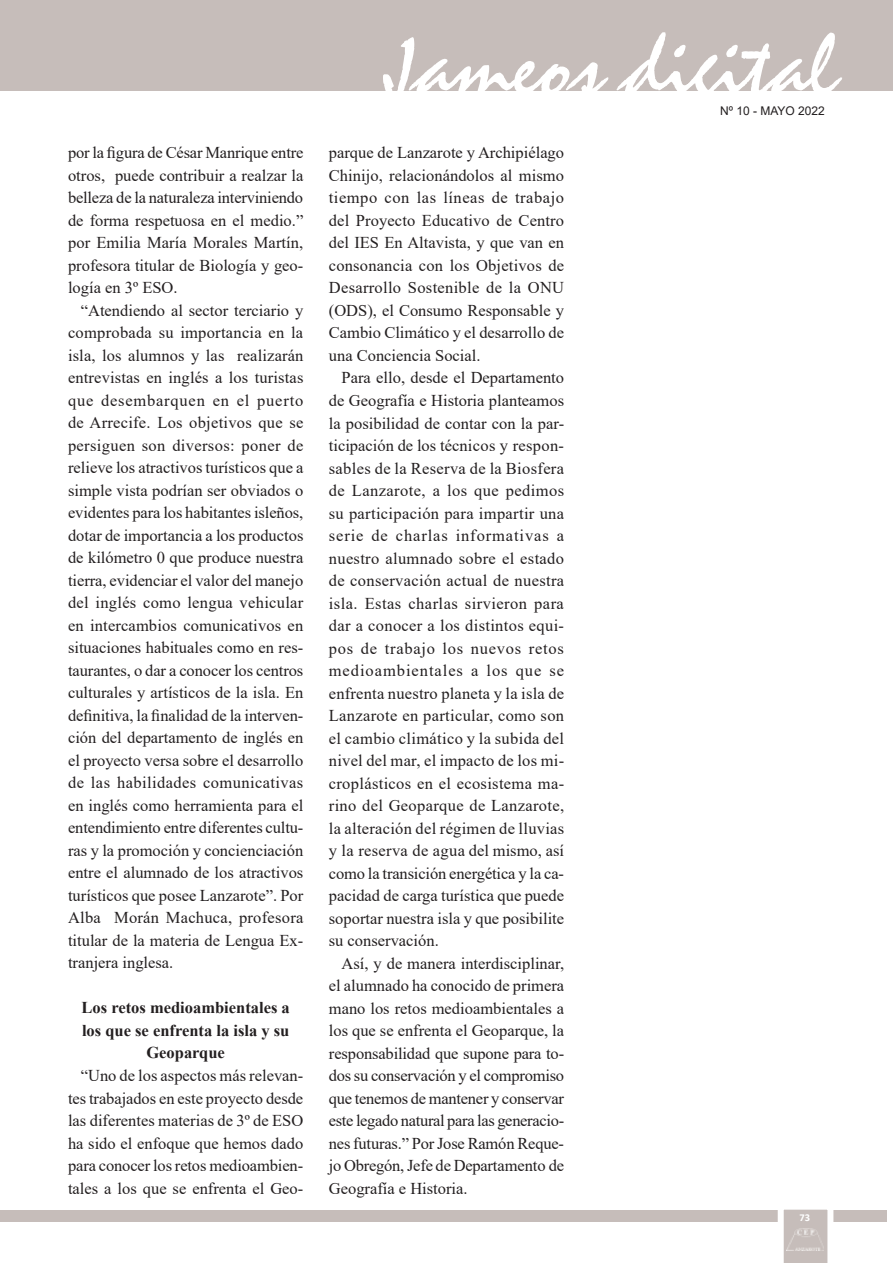
<style>
.page{position:relative;width:893px;height:1263px;background:#fff}
.page>*{position:absolute;margin:0;border:0;box-sizing:border-box;transform-origin:0 0}
.t1{font:90px "Staccato 222 BT";color:#fff}
.t2{font:16.5px/22.5px "Times New Roman";color:#231f20;text-align:justify}
.t3{font:700 16.5px/22.5px "Times New Roman";color:#231f20;text-align:center}
.t4{font:12px "Arial";color:#231f20}
.t5{font:700 10.5px "Calibri";color:#fff}
</style>
<div class="page">
<div style="left:0;top:1209px;width:887px;height:12px;background:#c6bdba"></div>
<div style="left:0;top:0;width:893px;height:90px;background:#c6bdba"></div>
<svg style="left:778px;top:1209px;width:55px;height:54px"></svg>
<img style="left:786px;top:1229px;width:38px;height:21px">
<p class="t2" style="left:68px;top:141px;width:237px">por la figura de César Manrique entre otros, puede contribuir a realzar la belleza de la naturaleza interviniendo de forma respetuosa en el medio.” por Emilia María Morales Martín, profesora titular de Biología y geo&shy;logía en 3º ESO.</p>
<p class="t2" style="left:68px;top:298px;width:237px;text-indent:13px">“Atendiendo al sector terciario y comprobada su importancia en la isla, los alumnos y las realizarán entrevistas en inglés a los turistas que desembarquen en el puerto de Arrecife. Los objetivos que se persiguen son diversos: poner de relieve los atractivos turísticos que a simple vista podrían ser obviados o evidentes para los habitantes isleños, dotar de importancia a los productos de kilómetro 0 que produce nuestra tierra, evidenciar el valor del manejo del inglés como lengua vehicular en intercambios comunicativos en situaciones habituales como en res&shy;taurantes, o dar a conocer los centros culturales y artísticos de la isla. En definitiva, la finalidad de la interven&shy;ción del departamento de inglés en el proyecto versa sobre el desarrollo de las habilidades comunicativas en inglés como herramienta para el entendimiento entre diferentes cultu&shy;ras y la promoción y concienciación entre el alumnado de los atractivos turísticos que posee Lanzarote”. Por Alba Morán Machuca, profesora titular de la materia de Lengua Ex&shy;tranjera inglesa.</p>
<p class="t3" style="left:82px;top:996px;width:210px">Los retos medioambientales a los que se enfrenta la isla y su<br>Geoparque</p>
<p class="t2" style="left:68px;top:1064px;width:237px;text-indent:13px">“Uno de los aspectos más relevan&shy;tes trabajados en este proyecto desde las diferentes materias de 3º de ESO ha sido el enfoque que hemos dado para conocer los retos medioambien&shy;tales a los que se enfrenta el Geo-</p>
<h1 class="t1" style="left:383px;top:16px;width:456px">Jameos digital</h1>
<p class="t4" style="left:720px;top:102px;width:106px">Nº 10 - MAYO 2022</p>
<p class="t2" style="left:329px;top:141px;width:237px">parque de Lanzarote y Archipiélago Chinijo, relacionándolos al mismo tiempo con las líneas de trabajo del Proyecto Educativo de Centro del IES En Altavista, y que van en consonancia con los Objetivos de Desarrollo Sostenible de la ONU (ODS), el Consumo Responsable y Cambio Climático y el desarrollo de una Conciencia Social.</p>
<p class="t2" style="left:329px;top:366px;width:237px;text-indent:13px">Para ello, desde el Departamento de Geografía e Historia planteamos la posibilidad de contar con la par&shy;ticipación de los técnicos y respon&shy;sables de la Reserva de la Biosfera de Lanzarote, a los que pedimos su participación para impartir una serie de charlas informativas a nuestro alumnado sobre el estado de conservación actual de nuestra isla. Estas charlas sirvieron para dar a conocer a los distintos equi&shy;pos de trabajo los nuevos retos medioambientales a los que se enfrenta nuestro planeta y la isla de Lanzarote en particular, como son el cambio climático y la subida del nivel del mar, el impacto de los mi&shy;croplásticos en el ecosistema ma&shy;rino del Geoparque de Lanzarote, la alteración del régimen de lluvias y la reserva de agua del mismo, así como la transición energética y la ca&shy;pacidad de carga turística que puede soportar nuestra isla y que posibilite su conservación.</p>
<p class="t2" style="left:329px;top:951px;width:237px;text-indent:13px">Así, y de manera interdisciplinar, el alumnado ha conocido de primera mano los retos medioambientales a los que se enfrenta el Geoparque, la responsabilidad que supone para to&shy;dos su conservación y el compromiso que tenemos de mantener y conservar este legado natural para las generacio&shy;nes futuras.” Por Jose Ramón Reque&shy;jo Obregón, Jefe de Departamento de Geografía e Historia.</p>
<p class="t5" style="left:800px;top:1210px;width:12px">73</p>
</div>
